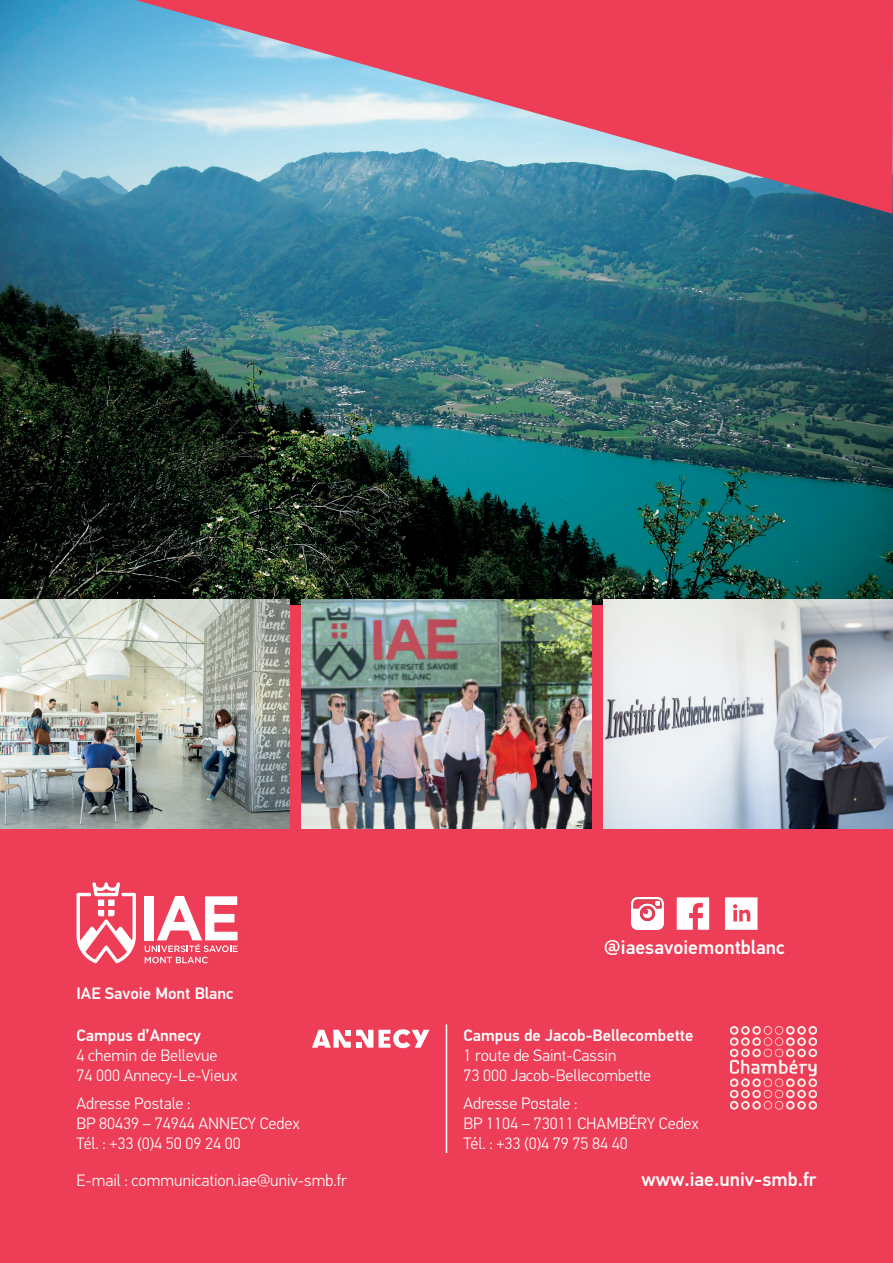
<style>
.page{position:relative;width:893px;height:1263px;background:#fff}
.page>*{position:absolute;margin:0;border:0;box-sizing:border-box;transform-origin:0 0}
.Texte_courant_OK{font:500 19.5px "PF Din Text Pro";color:#fff}
.Texte_courant_OK-2{font:300 16.5px "PF Din Text Pro";color:#fff}
.Texte_courant_OK-3{font:500 16.5px "PF Din Text Pro";color:#fff}
</style>
<div class="page">
<img style="left:0;top:0;width:893px;height:605px">
<div style="left:0;top:605px;width:893px;height:658px;background:#ee3d56"></div>
<img style="left:302px;top:600px;width:289px;height:229px">
<img style="left:604px;top:600px;width:289px;height:229px">
<img style="left:0;top:600px;width:289px;height:229px">
<hr style="left:446px;top:1024px;width:1px;height:129px;background:#fff">
<svg style="left:77px;top:882px;width:59px;height:81px"></svg>
<div style="left:144px;top:896px;width:10px;height:44px;background:#fff"></div>
<svg style="left:145px;top:896px;width:93px;height:67px"></svg>
<svg style="left:312px;top:1029px;width:117px;height:19px"></svg>
<img style="left:730px;top:1026px;width:86px;height:83px">
<svg style="left:677px;top:897px;width:32px;height:33px"></svg>
<svg style="left:725px;top:897px;width:32px;height:33px"></svg>
<img style="left:631px;top:897px;width:33px;height:33px">
<svg style="left:135px;top:0;width:758px;height:214px;background:#b87b93"></svg>
<p class="Texte_courant_OK-3" style="left:77px;top:983px;width:159px">IAE Savoie Mont Blanc</p>
<p class="Texte_courant_OK-3" style="left:77px;top:1025px;width:126px">Campus d’Annecy</p>
<p class="Texte_courant_OK-2" style="left:77px;top:1046px;width:142px">4 chemin de Bellevue</p>
<p class="Texte_courant_OK-2" style="left:77px;top:1065px;width:163px">74 000 Annecy-Le-Vieux</p>
<p class="Texte_courant_OK-2" style="left:77px;top:1094px;width:116px">Adresse Postale :</p>
<p class="Texte_courant_OK-2" style="left:77px;top:1114px;width:225px">BP 80439 – 74944 ANNECY Cedex</p>
<p class="Texte_courant_OK-2" style="left:77px;top:1133px;width:166px">Tél. : +33 (0)4 50 09 24 00</p>
<p class="Texte_courant_OK" style="left:604px;top:936px;width:183px">@iaesavoiemontblanc</p>
<p class="Texte_courant_OK-3" style="left:463px;top:1025px;width:232px">Campus de Jacob-Bellecombette</p>
<p class="Texte_courant_OK-2" style="left:463px;top:1046px;width:154px">1 route de Saint-Cassin</p>
<p class="Texte_courant_OK-2" style="left:463px;top:1065px;width:189px">73 000 Jacob-Bellecombette</p>
<p class="Texte_courant_OK-2" style="left:463px;top:1094px;width:116px">Adresse Postale :</p>
<p class="Texte_courant_OK-2" style="left:463px;top:1114px;width:237px">BP 1104 – 73011 CHAMBÉRY Cedex</p>
<p class="Texte_courant_OK-2" style="left:463px;top:1133px;width:166px">Tél. : +33 (0)4 79 75 84 40</p>
<p class="Texte_courant_OK-2" style="left:77px;top:1171px;width:272px">E-mail : communication.iae@univ-smb.fr</p>
<p class="Texte_courant_OK" style="left:641px;top:1168px;width:177px">www.iae.univ-smb.fr</p>
</div>
